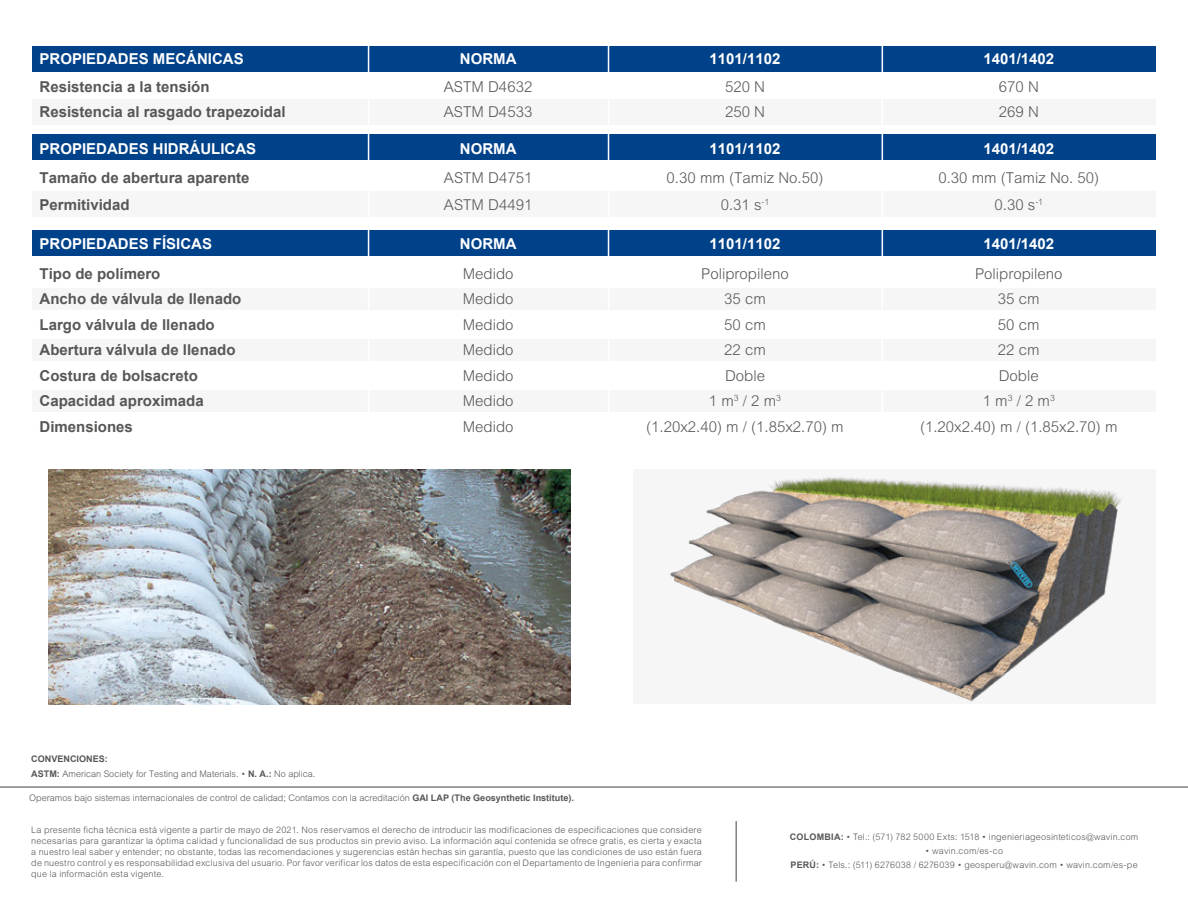
<style>
.page{position:relative;width:1188px;height:918px;background:#fff}
.page>*{position:absolute;margin:0;border:0;box-sizing:border-box;transform-origin:0 0}
.t1{font:300 15px/25.5px "Arial MT Std";color:#575756}
.t2{font:700 15px/25.5px "Arial";color:#575756}
.t3{font:700 15px "Arial";color:#fff}
.t4{font:300 9px/10.8px "Arial MT Std";letter-spacing:.01em;color:#575756;text-align:justify}
.t5{font:700 9px "Arial";color:#575756}
.s1{font-family:"Arial";font-weight:700}
</style>
<div class="page">
<div style="left:32px;top:135px;width:1124px;height:25px;background:#004289"></div>
<div style="left:32px;top:99px;width:1124px;height:26px;background:#f6f6f6"></div>
<div style="left:32px;top:192px;width:1124px;height:25px;background:#f6f6f6"></div>
<div style="left:32px;top:288px;width:1124px;height:21px;background:#f6f6f6"></div>
<div style="left:32px;top:339px;width:1124px;height:22px;background:#f6f6f6"></div>
<div style="left:32px;top:390px;width:1124px;height:22px;background:#f6f6f6"></div>
<div style="left:32px;top:46px;width:1124px;height:26px;background:#004289"></div>
<div style="left:32px;top:230px;width:1124px;height:26px;background:#004289"></div>
<div style="left:634px;top:469px;width:522px;height:235px;background:#f6f6f6"></div>
<img style="left:48px;top:469px;width:522px;height:235px">
<hr style="left:368px;top:38px;width:1px;height:417px;background:#fff">
<hr style="left:608px;top:38px;width:1px;height:417px;background:#fff">
<hr style="left:882px;top:40px;width:1px;height:417px;background:#fff">
<img style="left:670px;top:477px;width:451px;height:225px">
<hr style="left:0;top:786px;width:1188px;height:2px;background:#575756">
<hr style="left:736px;top:821px;width:1px;height:61px;background:#575756">
<h1 class="t3" style="left:40px;top:49px;width:206px">PROPIEDADES MECÁNICAS</h1>
<h1 class="t3" style="left:460px;top:49px;width:58px">NORMA</h1>
<h1 class="t3" style="left:710px;top:49px;width:72px">1101/1102</h1>
<h1 class="t3" style="left:983px;top:49px;width:72px">1401/1402</h1>
<h1 class="t2" style="left:40px;top:74px;width:247px">Resistencia a la tensión<br>Resistencia al rasgado trapezoidal</h1>
<h1 class="t1" style="left:444px;top:74px;width:90px">ASTM D4632<br>ASTM D4533</h1>
<h1 class="t1" style="left:725px;top:74px;width:42px">520 N<br>250 N</h1>
<h1 class="t1" style="left:999px;top:74px;width:42px">670 N<br>269 N</h1>
<h1 class="t3" style="left:40px;top:139px;width:218px">PROPIEDADES HIDRÁULICAS</h1>
<h1 class="t3" style="left:460px;top:139px;width:58px">NORMA</h1>
<h1 class="t3" style="left:710px;top:139px;width:72px">1101/1102</h1>
<h1 class="t3" style="left:983px;top:139px;width:72px">1401/1402</h1>
<h1 class="t2" style="left:40px;top:165px;width:212px;line-height:27px">Tamaño de abertura aparente<br>Permitividad</h1>
<h1 class="t1" style="left:444px;top:165px;width:90px;line-height:27px">ASTM D4751<br>ASTM D4491</h1>
<h1 class="t1" style="left:667px;top:165px;width:158px;line-height:27px;text-align:center">0.30 mm (Tamiz No.50)<br>0.31 s<sup>-1</sup></h1>
<h1 class="t1" style="left:938px;top:165px;width:162px;line-height:27px;text-align:center">0.30 mm (Tamiz No. 50)<br>0.30 s<sup>-1</sup></h1>
<h1 class="t3" style="left:40px;top:233px;width:174px">PROPIEDADES FÍSICAS</h1>
<h1 class="t3" style="left:460px;top:233px;width:58px">NORMA</h1>
<h1 class="t3" style="left:710px;top:233px;width:72px">1101/1102</h1>
<h1 class="t3" style="left:983px;top:233px;width:72px">1401/1402</h1>
<h1 class="t2" style="left:40px;top:261px;width:203px">Tipo de polímero<br>Ancho de válvula de llenado<br>Largo válvula de llenado<br>Abertura válvula de llenado<br>Costura de bolsacreto<br>Capacidad aproximada<br>Dimensiones</h1>
<h1 class="t1" style="left:463px;top:261px;width:52px;text-align:justify">Medido Medido Medido Medido Medido Medido Medido</h1>
<h1 class="t1" style="left:646px;top:261px;width:199px;text-align:center">Polipropileno<br>35 cm<br>50 cm<br>22 cm<br>Doble<br>1 m<sup>3</sup> / 2 m<sup>3<br></sup>(1.20x2.40) m / (1.85x2.70) m</h1>
<h1 class="t1" style="left:920px;top:261px;width:199px;text-align:center">Polipropileno<br>35 cm<br>50 cm<br>22 cm<br>Doble<br>1 m<sup>3</sup> / 2 m<sup>3<br></sup>(1.20x2.40) m / (1.85x2.70) m</h1>
<p class="t5" style="left:31px;top:753px;width:78px">CONVENCIONES:</p>
<p class="t4" style="left:31px;top:769px;width:286px"><span class="s1">ASTM:</span> American Society for Testing and Materials. • <span class="s1">N. A.:</span> No aplica.</p>
<p class="t4" style="left:29px;top:793px;width:546px">Operamos bajo sistemas internacionales de control de calidad; Contamos con la acreditación <span class="s1">GAI LAP (The Geosynthetic Institute).</span></p>
<p class="t4" style="left:31px;top:825px;width:672px">La presente ficha técnica está vigente a partir de mayo de 2021. Nos reservamos el derecho de introducir las modificaciones de especificaciones que considere necesarias para garantizar la óptima calidad y funcionalidad de sus productos sin previo aviso. La información aquí contenida se ofrece gratis, es cierta y exacta a nuestro leal saber y entender; no obstante, todas las recomendaciones y sugerencias están hechas sin garantía, puesto que las condiciones de uso están fuera de nuestro control y es responsabilidad exclusiva del usuario. Por favor verificar los datos de esta especificación con el Departamento de Ingenieria para confirmar que la información esta vigente.</p>
<p class="t4" style="left:790px;top:832px;width:350px"><span class="s1">COLOMBIA:</span> • Tel.: (571) 782 5000 Exts: 1518 • ingenieriageosinteticos@wavin.com</p>
<p class="t4" style="left:791px;top:844px;width:349px;line-height:13.8px;text-align:center">• wavin.com/es-co<br><span class="s1">PERÚ:</span> • Tels.: (511) 6276038 / 6276039 • geosperu@wavin.com • wavin.com/es-pe</p>
</div>
